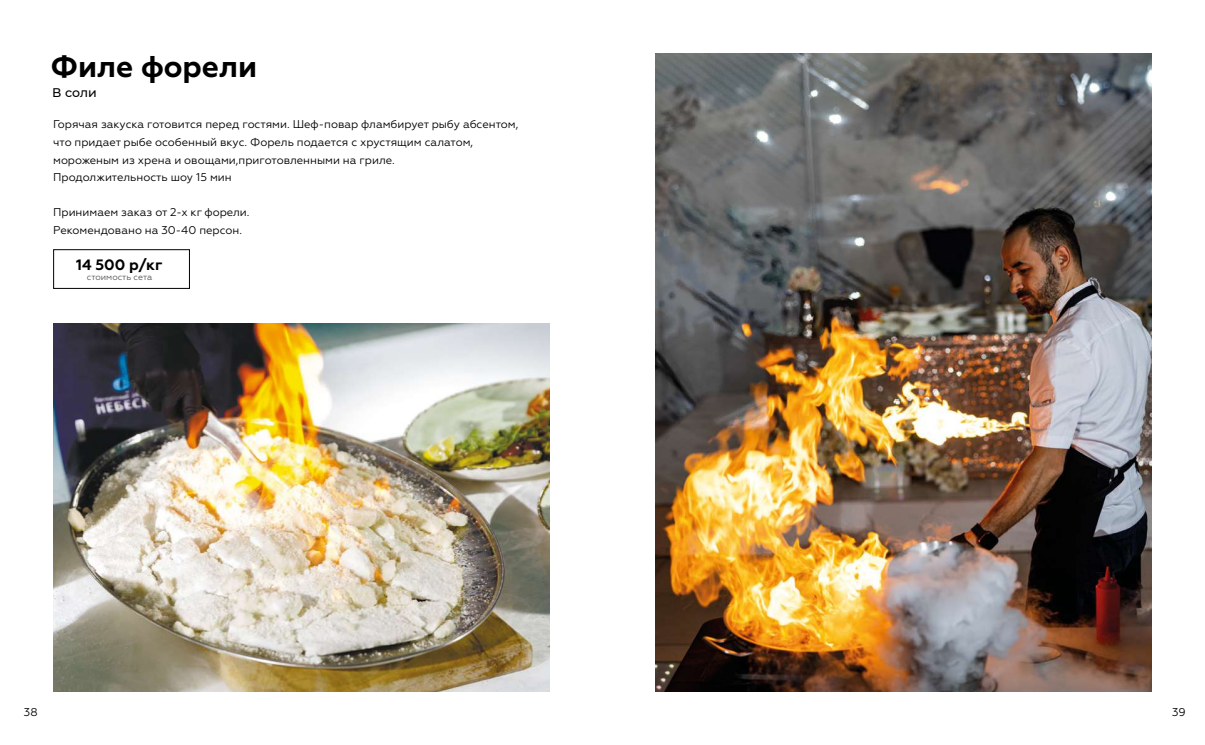
<style>
.page{position:relative;width:1205px;height:745px;background:#fff}
.page>*{position:absolute;margin:0;border:0;box-sizing:border-box;transform-origin:0 0}
.t1{font:700 30px "Geometria";color:#000}
.t2{font:700 15px "Geometria";color:#000}
.t3{font:500 12.5px "Montserrat";color:#000}
.t4{font:11.25px/17.5px "Geometria";color:#000}
.t5{font:8.75px "Geometria";color:#575756}
</style>
<div class="page">
<div style="left:53px;top:249px;width:137px;height:40px;border:1px solid #000"></div>
<img style="left:53px;top:323px;width:496px;height:368px">
<img style="left:656px;top:53px;width:496px;height:638px">
<h1 class="t1" style="left:50px;top:48px;width:208px">Филе форели</h1>
<p class="t3" style="left:52px;top:84px;width:46px">В соли</p>
<p class="t4" style="left:53px;top:116px;width:467px">Горячая закуска готовится перед гостями. Шеф-повар фламбирует рыбу абсентом, что придает рыбе особенный вкус. Форель подается с хрустящим салатом, мороженым из хрена и овощами,приготовленными на гриле.<br>Продолжительность шоу 15 мин</p>
<p class="t4" style="left:53px;top:203px;width:198px">Принимаем заказ от 2-х кг форели.<br>Рекомендовано на 30-40 персон.</p>
<h2 class="t2" style="left:76px;top:256px;width:88px">14 500 р/кг</h2>
<p class="t5" style="left:87px;top:272px;width:67px">стоимость сета</p>
<p class="t4" style="left:24px;top:703px;width:15px">38</p>
<p class="t4" style="left:1172px;top:703px;width:15px">39</p>
</div>
